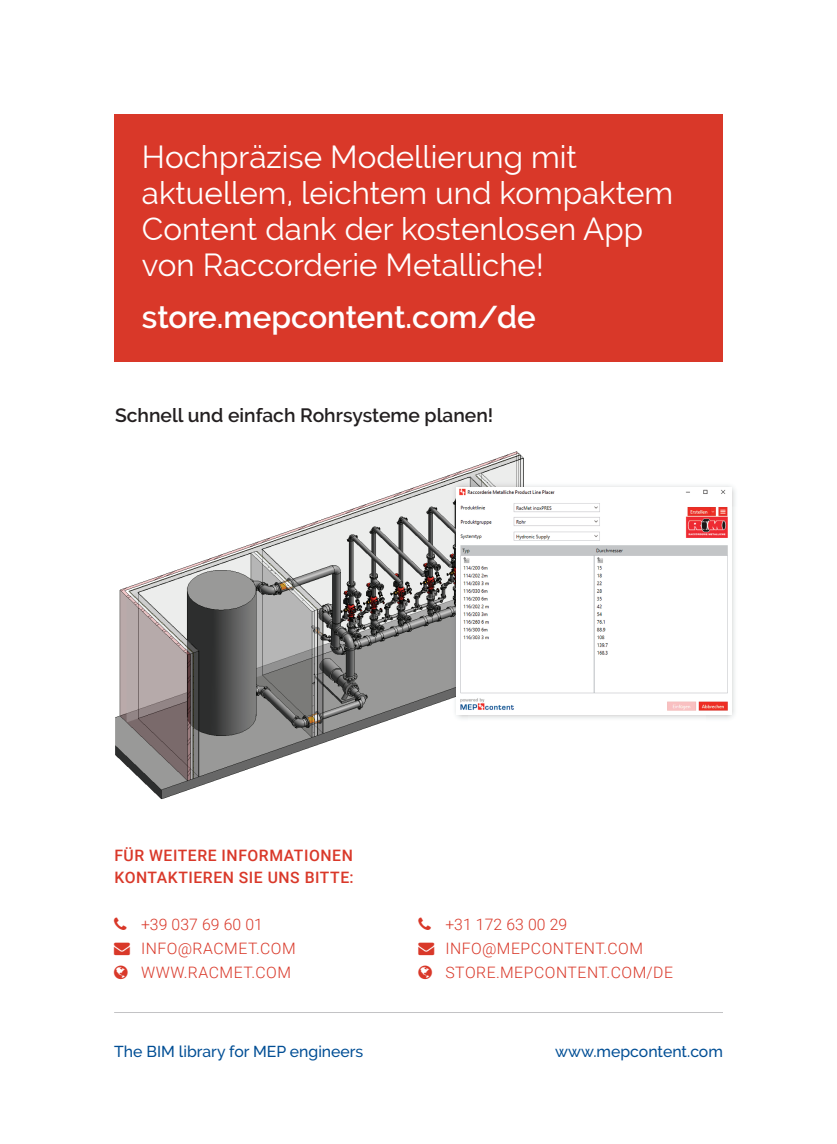
<style>
.page{position:relative;width:837px;height:1144px;background:#fff}
.page>*{position:absolute;margin:0;border:0;box-sizing:border-box;transform-origin:0 0}
.t1{font:31.32px/36.1px "Raleway";color:#fff}
.t2{font:600 31.32px "Raleway";color:#fff}
.t3{font:600 19.25px "Raleway";color:#231f20}
.t4{font:300 15.75px/23.8px "Roboto";letter-spacing:.035em;color:#d93829;text-align:right}
.t5{font:500 15.75px/22.2px "Roboto";letter-spacing:.035em;color:#d93829}
.t6{font:500 15.75px "Raleway";color:#014e95}
.t7{font:300 15.75px "Roboto";color:#d93829}
</style>
<div class="page">
<hr style="left:114px;top:1012px;width:608px;height:1px;background:#c3c3c5">
<div style="left:114px;top:114px;width:608px;height:247px;background:#d93829"></div>
<img style="left:115px;top:468px;width:353px;height:331px">
<img style="left:468px;top:451px;width:267px;height:55px">
<img style="left:456px;top:487px;width:274px;height:228px">
<div style="left:408px;top:3px;width:20px;height:20px;border:2px solid #fff;border-radius:50%"></div>
<div style="left:408px;top:1121px;width:20px;height:20px;border:2px solid #fff;border-radius:50%"></div>
<div style="left:3px;top:562px;width:20px;height:20px;border:2px solid #fff;border-radius:50%"></div>
<div style="left:813px;top:562px;width:20px;height:20px;border:2px solid #fff;border-radius:50%"></div>
<p class="t1" style="left:142px;top:139px;width:532px">Hochpräzise Modellierung mit aktuellem, leichtem und kompaktem<br>Content dank der kostenlosen App von Raccorderie Metalliche!</p>
<p class="t2" style="left:142px;top:299px;width:395px">store.mepcontent.com/de</p>
<p class="t3" style="left:115px;top:405px;width:379px">Schnell und einfach Rohrsysteme planen!</p>
<p class="t5" style="left:114px;top:844px;width:241px">FÜR WEITERE INFORMATIONEN<br>KONTAKTIEREN SIE UNS BITTE:</p>
<p class="t7" style="left:141px;top:913px;width:123px">+39 037 69 60 01</p>
<p class="t4" style="left:114px;top:936px;width:183px">→ INFO@RACMET.COM<br>WWW.RACMET.COM</p>
<p class="t7" style="left:445px;top:913px;width:123px">+31 172 63 00 29</p>
<p class="t4" style="left:445px;top:936px;width:229px;text-align:left;text-indent:-27px">→ INFO@MEPCONTENT.COM<br>STORE.MEPCONTENT.COM/DE</p>
<p class="t6" style="left:114px;top:1042px;width:251px">The BIM library for MEP engineers</p>
<p class="t6" style="left:555px;top:1042px;width:169px">www.mepcontent.com</p>
</div>
